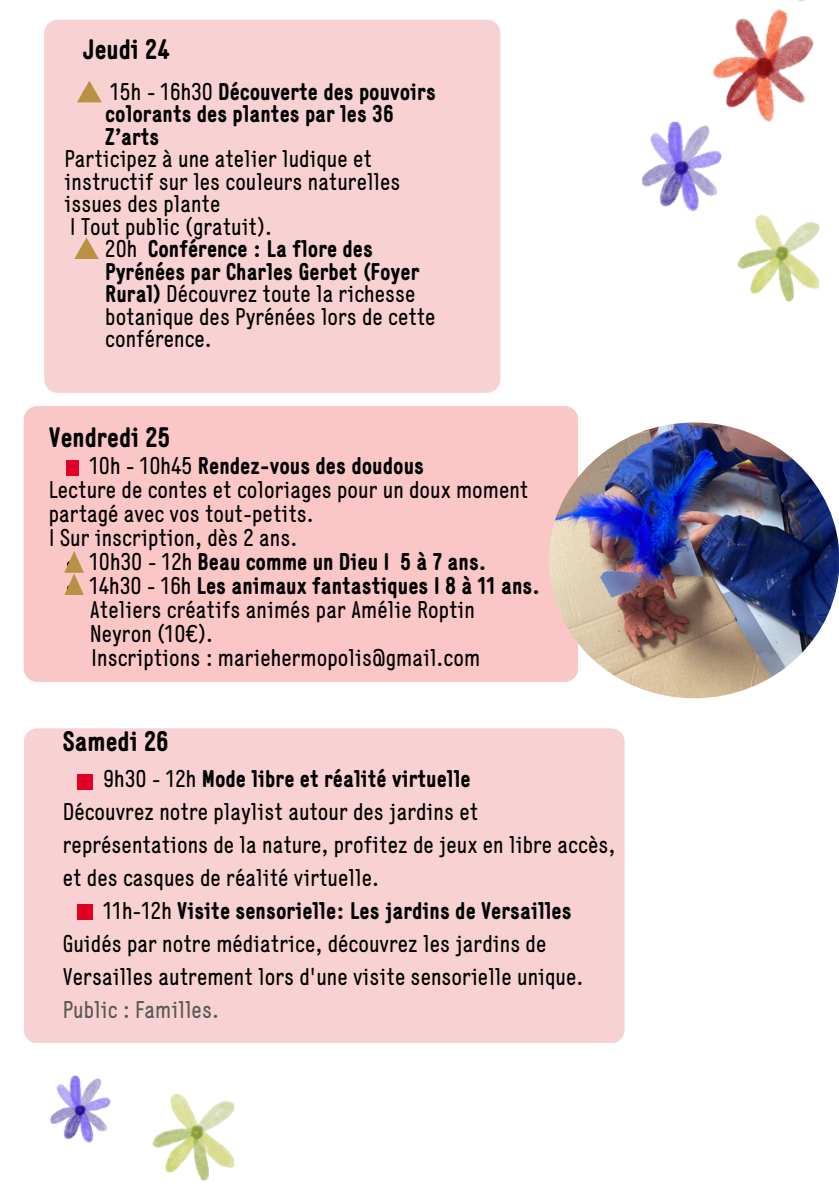
<style>
.page{position:relative;width:839px;height:1191px;background:#fff}
.page>*{position:absolute;margin:0;border:0;box-sizing:border-box;transform-origin:0 0}
.t1{font:700 28px "Generika";color:#000}
.t2{font:24px/22.4px "Generika";color:#000}
.t3{font:700 24px/22.4px "Generika";color:#000}
.t4{font:24px "Generika";color:#5a5959}
.s1{font-weight:400}
.s2{font-weight:700}
</style>
<div class="page">
<div style="left:44px;top:20px;width:456px;height:373px;background:#f8d2d2"></div>
<svg style="left:77px;top:81px;width:25px;height:21px"></svg>
<svg style="left:74px;top:238px;width:25px;height:21px"></svg>
<div style="left:24px;top:406px;width:553px;height:276px;background:#fac6c6"></div>
<div style="left:66px;top:460px;width:13px;height:15px;background:#df0024"></div>
<svg style="left:64px;top:551px;width:20px;height:44px"></svg>
<div style="left:24px;top:728px;width:600px;height:315px;background:#f8d2d2"></div>
<div style="left:77px;top:905px;width:16px;height:15px;background:#df0024"></div>
<div style="left:77px;top:774px;width:16px;height:16px;background:#df0024"></div>
<img style="left:548px;top:423px;width:290px;height:275px;border-radius:50%">
<img style="left:713px;top:1px;width:101px;height:121px">
<img style="left:641px;top:104px;width:103px;height:108px">
<img style="left:724px;top:185px;width:96px;height:117px">
<img style="left:152px;top:1093px;width:83px;height:88px">
<img style="left:50px;top:1075px;width:61px;height:68px">
<h1 class="t1" style="left:83px;top:37px;width:88px">Jeudi 24</h1>
<p class="t3" style="left:105px;top:82px;width:332px"><span class="s1">15h - 16h30</span> Découverte des pouvoirs colorants des plantes par les 36<br>Z’arts</p>
<p class="t2" style="left:65px;top:149px;width:337px">Participez à une atelier ludique et instructif sur les couleurs naturelles issues des plante</p>
<p class="t2" style="left:70px;top:217px;width:204px">I Tout public (gratuit).</p>
<p class="t2" style="left:105px;top:239px;width:332px">20h <span class="s2">Conférence : La flore des<br>Pyrénées par Charles Gerbet (Foyer<br>Rural)</span> Découvrez toute la richesse botanique des Pyrénées lors de cette conférence.</p>
<p class="t1" style="left:49px;top:426px;width:123px">Vendredi 25</p>
<p class="t3" style="left:90px;top:457px;width:336px"><span class="s1">10h - 10h45</span> Rendez-vous des doudous</p>
<p class="t2" style="left:49px;top:480px;width:481px;line-height:24px">Lecture de contes et coloriages pour un doux moment partagé avec vos tout-petits.</p>
<p class="t2" style="left:49px;top:529px;width:250px">I Sur inscription, dès 2 ans.</p>
<h1 class="t3" style="left:90px;top:553px;width:398px"><span class="s1">10h30 - 12h</span> Beau comme un Dieu I 5 à 7 ans.</h1>
<p class="t2" style="left:90px;top:576px;width:452px;line-height:24px">14h30 - 16h <span class="s2">Les animaux fantastiques I 8 à 11 ans.<br></span>Ateliers créatifs animés par Amélie Roptin<br>Neyron (10€).</p>
<p class="t2" style="left:91px;top:649px;width:390px">Inscriptions : mariehermopolis@gmail.com</p>
<p class="t1" style="left:63px;top:729px;width:107px">Samedi 26</p>
<p class="t3" style="left:104px;top:769px;width:368px"><span class="s1">9h30 - 12h</span> Mode libre et réalité virtuelle</p>
<p class="t2" style="left:63px;top:797px;width:554px;line-height:33px">Découvrez notre playlist autour des jardins et représentations de la nature, profitez de jeux en libre accès, et des casques de réalité virtuelle.</p>
<p class="t3" style="left:104px;top:901px;width:469px"><span class="s1">11h-12h</span> Visite sensorielle: Les jardins de Versailles</p>
<h1 class="t2" style="left:63px;top:929px;width:522px;line-height:33px">Guidés par notre médiatrice, découvrez les jardins de<br>Versailles autrement lors d'une visite sensorielle unique.</h1>
<p class="t4" style="left:63px;top:1000px;width:158px">Public : Familles.</p>
</div>
